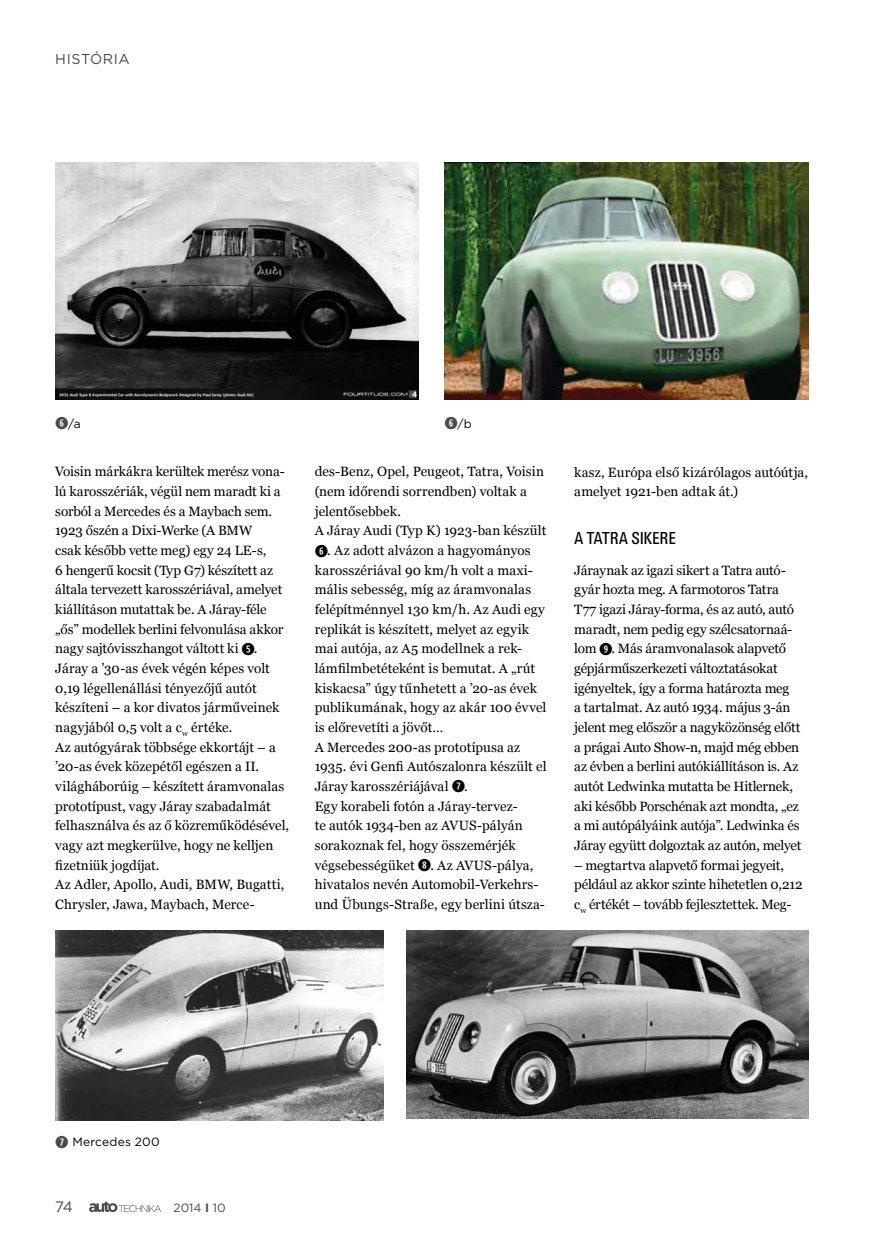
<style>
.page{position:relative;width:872px;height:1246px;background:#fff}
.page>*{position:absolute;margin:0;border:0;box-sizing:border-box;transform-origin:0 0}
.t1{font:18px "U001 Con";letter-spacing:.01em;color:#000}
.t2{font:15px "Gotham";color:#4a4a49}
.t3{font:14.25px "Gotham";letter-spacing:.04em;color:#4a4a49}
.t4{font:13.5px/19.6px "Georgia";color:#000}
.t5{font:12px "Gotham";letter-spacing:.02em;color:#000}
.t6{font:12px "Gotham";color:#4a4a49}
.s1{font-family:"Combi Numerals Ltd";font-size:16.5px;color:#4a4a49}
.s2{font-family:"Combi Numerals Ltd";font-size:16.5px}
.s3{font-weight:700}
</style>
<div class="page">
<svg style="left:89px;top:1202px;width:72px;height:10px"></svg>
<img style="left:55px;top:162px;width:364px;height:237px">
<img style="left:444px;top:162px;width:364px;height:237px">
<img style="left:55px;top:931px;width:329px;height:189px">
<img style="left:407px;top:931px;width:401px;height:188px">
<p class="t3" style="left:55px;top:50px;width:76px">HISTÓRIA</p>
<p class="t5" style="left:55px;top:416px;width:27px"><span class="s1">➏</span>/a</p>
<p class="t5" style="left:444px;top:416px;width:29px"><span class="s1">➏</span>/b</p>
<p class="t4" style="left:55px;top:461px;width:235px">Voisin márkákra kerültek merész vona&shy;lú karosszériák, végül nem maradt ki a sorból a Mercedes és a Maybach sem.<br>1923 őszén a Dixi-Werke (A BMW<br>csak később vette meg) egy 24 LE-s,<br>6 hengerű kocsit (Typ G7) készített az általa tervezett karosszériával, amelyet kiállításon mutattak be. A Járay-féle „ős” modellek berlini felvonulása akkor nagy sajtóvisszhangot váltott ki <span class="s2">➎</span>.<br>Járay a ’30-as évek végén képes volt 0,19 légellenállási tényezőjű autót készíteni – a kor divatos járműveinek nagyjából 0,5 volt a c<sub>w</sub> értéke.<br>Az autógyárak többsége ekkortájt – a ’20-as évek közepétől egészen a II. világháborúig – készített áramvonalas prototípust, vagy Járay szabadalmát felhasználva és az ő közreműködésével, vagy azt megkerülve, hogy ne kelljen fizetniük jogdíjat.<br>Az Adler, Apollo, Audi, BMW, Bugatti, Chrysler, Jawa, Maybach, Merce-</p>
<p class="t4" style="left:315px;top:461px;width:233px">des-Benz, Opel, Peugeot, Tatra, Voisin (nem időrendi sorrendben) voltak a jelentősebbek.<br>A Járay Audi (Typ K) 1923-ban készült <span class="s2">➏</span>. Az adott alvázon a hagyományos karosszériával 90 km/h volt a maxi&shy;mális sebesség, míg az áramvonalas felépítménnyel 130 km/h. Az Audi egy replikát is készített, melyet az egyik mai autója, az A5 modellnek a rek&shy;lámfilmbetéteként is bemutat. A „rút kiskacsa” úgy tűnhetett a ’20-as évek publikumának, hogy az akár 100 évvel is előrevetíti a jövőt…<br>A Mercedes 200-as prototípusa az 1935. évi Genfi Autószalonra készült el Járay karosszériájával <span class="s2">➐</span>.<br>Egy korabeli fotón a Járay-tervez-<br>te autók 1934-ben az AVUS-pályán sorakoznak fel, hogy összemérjék végsebességüket <span class="s2">➑</span>. Az AVUS-pálya, hivatalos nevén Automobil-Verkehrs&shy;und Übungs-Straße, egy berlini útsza-</p>
<p class="t4" style="left:574px;top:461px;width:235px">kasz, Európa első kizárólagos autóútja, amelyet 1921-ben adtak át.)</p>
<h1 class="t1" style="left:574px;top:528px;width:103px">A TATRA SIKERE</h1>
<p class="t4" style="left:574px;top:560px;width:229px">Járaynak az igazi sikert a Tatra autó&shy;gyár hozta meg. A farmotoros Tatra T77 igazi Járay-forma, és az autó, autó maradt, nem pedig egy szélcsatornaá&shy;lom <span class="s2">➒</span>. Más áramvonalasok alapvető gépjárműszerkezeti változtatásokat igényeltek, így a forma határozta meg<br>a tartalmat. Az autó 1934. május 3-án jelent meg először a nagyközönség előtt a prágai Auto Show-n, majd még ebben az évben a berlini autókiállításon is. Az autót Ledwinka mutatta be Hitlernek, aki később Porschénak azt mondta, „ez a mi autópályáink autója”. Ledwinka és Járay együtt dolgoztak az autón, melyet</p>
<p class="t4" style="left:574px;top:854px;width:230px">– megtartva alapvető formai jegyeit, például az akkor szinte hihetetlen 0,212 c<sub>w</sub> értékét – tovább fejlesztettek. Meg-</p>
<p class="t5" style="left:55px;top:1134px;width:106px"><span class="s1">➐</span> Mercedes 200</p>
<p class="t2" style="left:55px;top:1197px;width:19px">74</p>
<p class="t6" style="left:173px;top:1200px;width:54px">2014 <span class="s3">I</span> 10</p>
</div>
